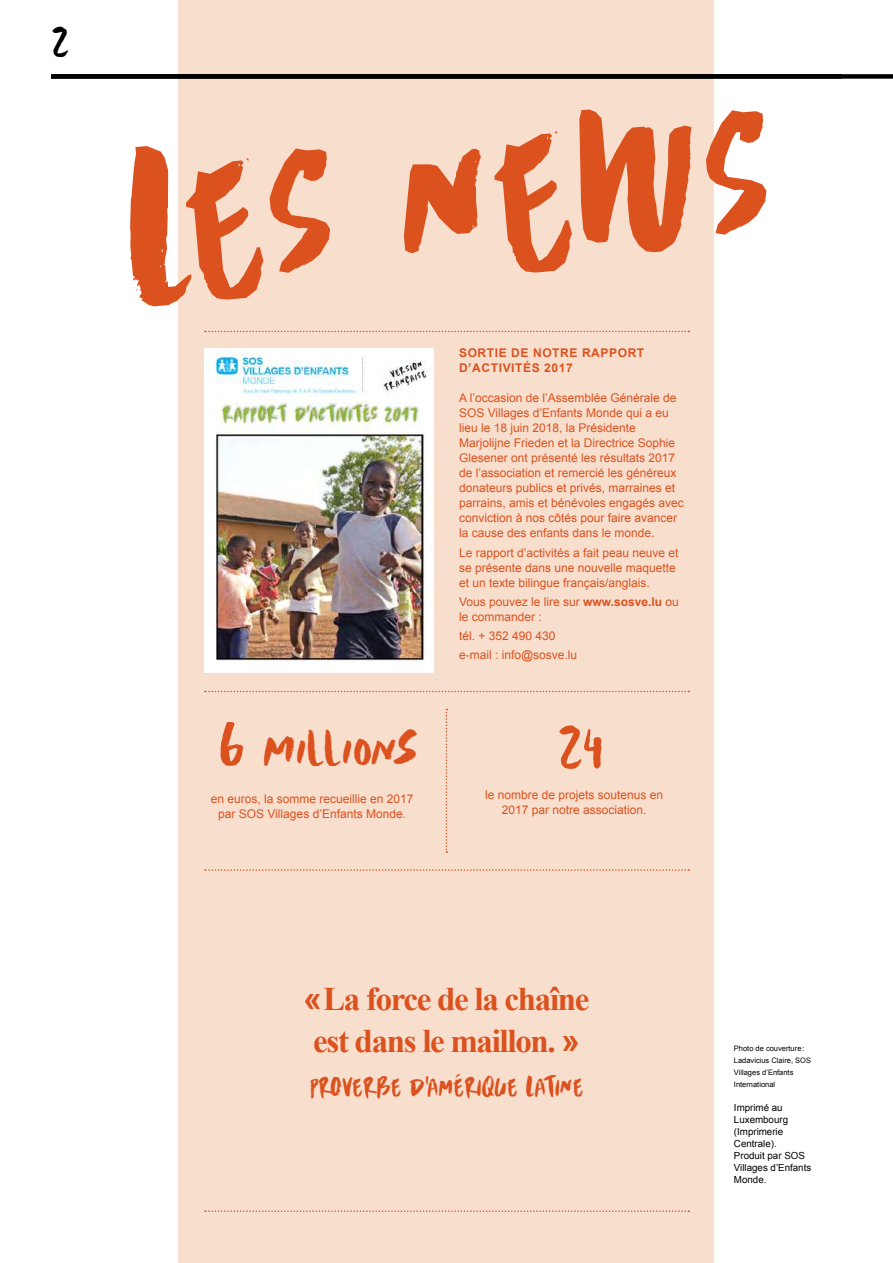
<style>
.page{position:relative;width:893px;height:1263px;background:#fff}
.page>*{position:absolute;margin:0;border:0;box-sizing:border-box;transform-origin:0 0}
.t1{font:195px "Scrawny Cat SOS Headline";color:#db521f}
.t2{font:60px "Scrawny Cat SOS Headline";color:#db521f}
.t3{font:48px "Scrawny Cat SOS Headline";color:#db521f}
.t4{font:42px "Scrawny Cat SOS Headline";color:#000}
.t5{font:700 33px/42px "Times New Roman";letter-spacing:-.04em;color:#db521f}
.t6{font:25.5px "Scrawny Cat SOS Headline";color:#db521f}
.t7{font:12px/15px "Arial";color:#db521f}
.t8{font:700 12px/15px "Arial";letter-spacing:.05em;color:#db521f}
.t9{font:9.75px/12px "Arial";color:#000}
.t10{font:7.5px/12px "Arial";color:#000}
.s1{font-size:60px}
.s2{font-weight:700}
.s3{font-family:"Arial"}
</style>
<div class="page">
<div style="left:179px;top:0;width:535px;height:1263px;background:#f8decd"></div>
<img style="left:205px;top:349px;width:229px;height:324px">
<div style="left:51px;top:74px;width:842px;height:5px;background:#000"></div>
<svg style="left:446px;top:709px;width:1px;height:144px"></svg>
<svg style="left:205px;top:869px;width:484px;height:2px"></svg>
<svg style="left:205px;top:1210px;width:484px;height:2px"></svg>
<svg style="left:205px;top:691px;width:484px;height:1px"></svg>
<svg style="left:205px;top:331px;width:484px;height:1px"></svg>
<h3 class="t4" style="left:51px;top:15px;width:19px">2</h3>
<h1 class="t1" style="left:112px;top:118px;width:655px;rotate:-5deg">LES NEWS</h1>
<h3 class="t3" style="left:219px;top:721px;width:201px"><span class="s1">6</span> millions</h3>
<p class="t7" style="left:211px;top:791px;width:204px;text-align:center">en euros, la somme recueillie en 2017 par SOS Villages d’Enfants Monde.</p>
<p class="t8" style="left:459px;top:346px;width:187px">SORTIE DE NOTRE RAPPORT<br>D’ACTIVITÉS 2017</p>
<p class="t7" style="left:459px;top:391px;width:226px">A l’occasion de l’Assemblée Générale de SOS Villages d’Enfants Monde qui a eu lieu le 18 juin 2018, la Présidente Marjolijne Frieden et la Directrice Sophie Glesener ont présenté les résultats 2017 de l’association et remercié les généreux donateurs publics et privés, marraines et parrains, amis et bénévoles engagés avec conviction à nos côtés pour faire avancer la cause des enfants dans le monde.</p>
<p class="t7" style="left:459px;top:545px;width:221px">Le rapport d’activités a fait peau neuve et se présente dans une nouvelle maquette et un texte bilingue français/anglais.</p>
<p class="t7" style="left:459px;top:594px;width:221px">Vous pouvez le lire sur <span class="s2">www.sosve.lu</span> ou le commander :</p>
<p class="t7" style="left:459px;top:626px;width:120px;line-height:19.2px">tél. + 352 490 430 e-mail : info@sosve.lu</p>
<h2 class="t2" style="left:557px;top:709px;width:48px">24</h2>
<p class="t7" style="left:485px;top:787px;width:180px;text-align:center">le nombre de projets soutenus en<br>2017 par notre association.</p>
<h3 class="t5" style="left:303px;top:977px;width:288px"><span class="s3">«</span>La force de la chaîne est dans le maillon. <span class="s3">»</span></h3>
<h3 class="t6" style="left:310px;top:1072px;width:275px">PROVERBE D’AMÉRIQUE LATINE</h3>
<p class="t10" style="left:734px;top:1042px;width:79px">Photo de couverture:<br>Ladavicius Claire, SOS<br>Villages d’Enfants<br>International</p>
<p class="t9" style="left:734px;top:1101px;width:79px">Imprimé au<br>Luxembourg (Imprimerie<br>Centrale).<br>Produit par SOS<br>Villages d’Enfants<br>Monde.</p>
</div>
